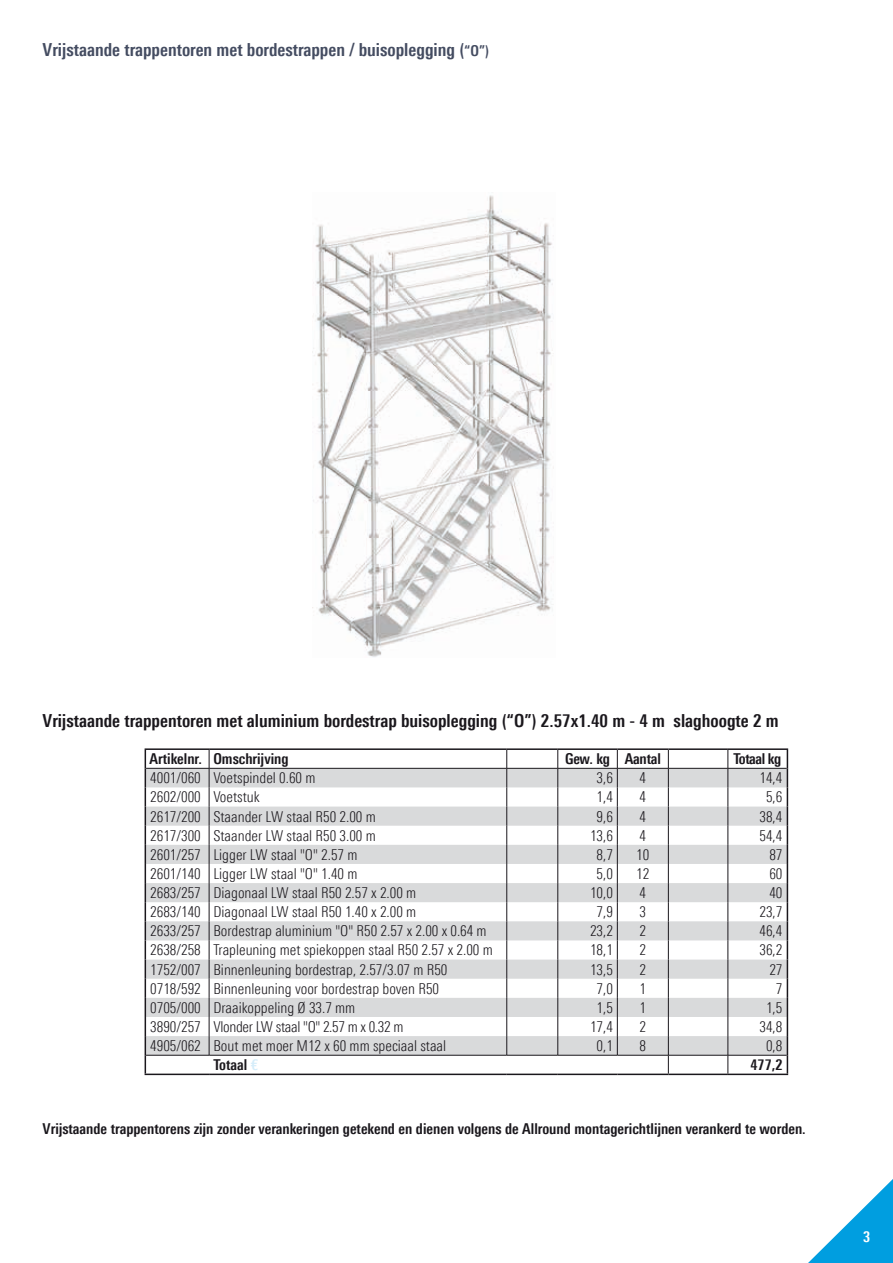
<style>
.page{position:relative;width:893px;height:1263px;background:#fff}
.page>*{position:absolute;margin:0;border:0;box-sizing:border-box;transform-origin:0 0}
.t1{font:700 18px "Linotype Univers 620 Cn";color:#1a171c}
.t2{font:700 18px "Linotype Univers 620 Cn";color:#444c61}
.t3{font:300 15px "Linotype Univers 320 Cn";color:#1a171c}
.t4{font:700 15px "Linotype Univers 620 Cn";color:#1a171c}
.t5{font:300 15px "Linotype Univers 320 Cn";letter-spacing:-.02em;color:#1a171c}
.t6{font:700 15px "Linotype Univers 620 Cn";letter-spacing:-.03em;color:#1a171c}
.t7{font:700 15px "Linotype Univers 620 Cn";color:#fff}
.s1{font-size:15px}
.s2{color:#d5edfa}
</style>
<div class="page">
<img style="left:313px;top:195px;width:241px;height:462px">
<svg style="left:146px;top:769px;width:641px;height:286px;fill:#d9dadb"></svg>
<hr style="left:146px;top:1055px;width:63px;height:1px;background:#1a171c">
<hr style="left:617px;top:1055px;width:51px;height:1px;background:#1a171c">
<hr style="left:668px;top:1055px;width:60px;height:1px;background:#1a171c">
<hr style="left:728px;top:1055px;width:59px;height:1px;background:#1a171c">
<hr style="left:145px;top:1073px;width:64px;height:2px;background:#1a171c">
<hr style="left:617px;top:1073px;width:51px;height:2px;background:#1a171c">
<hr style="left:668px;top:1073px;width:60px;height:2px;background:#1a171c">
<hr style="left:728px;top:1073px;width:60px;height:2px;background:#1a171c">
<hr style="left:145px;top:748px;width:64px;height:2px;background:#1a171c">
<hr style="left:209px;top:748px;width:298px;height:2px;background:#1a171c">
<hr style="left:507px;top:748px;width:51px;height:2px;background:#1a171c">
<hr style="left:558px;top:748px;width:59px;height:2px;background:#1a171c">
<hr style="left:617px;top:748px;width:51px;height:2px;background:#1a171c">
<hr style="left:668px;top:748px;width:60px;height:2px;background:#1a171c">
<hr style="left:728px;top:748px;width:60px;height:2px;background:#1a171c">
<svg style="left:145px;top:750px;width:1px;height:323px"></svg>
<svg style="left:787px;top:750px;width:1px;height:323px"></svg>
<hr style="left:146px;top:768px;width:63px;height:1px;background:#1a171c">
<hr style="left:209px;top:768px;width:298px;height:1px;background:#1a171c">
<hr style="left:507px;top:768px;width:51px;height:1px;background:#1a171c">
<hr style="left:558px;top:768px;width:59px;height:1px;background:#1a171c">
<hr style="left:617px;top:768px;width:51px;height:1px;background:#1a171c">
<hr style="left:668px;top:768px;width:60px;height:1px;background:#1a171c">
<hr style="left:728px;top:768px;width:59px;height:1px;background:#1a171c">
<svg style="left:209px;top:750px;width:1px;height:305px"></svg>
<svg style="left:506px;top:750px;width:1px;height:305px"></svg>
<svg style="left:558px;top:750px;width:1px;height:305px"></svg>
<svg style="left:617px;top:750px;width:1px;height:305px"></svg>
<svg style="left:668px;top:750px;width:1px;height:323px"></svg>
<svg style="left:728px;top:750px;width:1px;height:323px"></svg>
<hr style="left:209px;top:1055px;width:298px;height:1px;background:#1a171c">
<hr style="left:507px;top:1055px;width:51px;height:1px;background:#1a171c">
<hr style="left:558px;top:1055px;width:59px;height:1px;background:#1a171c">
<hr style="left:209px;top:1073px;width:298px;height:2px;background:#1a171c">
<hr style="left:507px;top:1073px;width:51px;height:2px;background:#1a171c">
<hr style="left:558px;top:1073px;width:59px;height:2px;background:#1a171c">
<svg style="left:808px;top:1179px;width:85px;height:84px"></svg>
<p class="t2" style="left:43px;top:38px;width:448px">Vrijstaande trappentoren met bordestrappen / buisoplegging (<span class="s1">“O”)</span></p>
<p class="t1" style="left:43px;top:710px;width:738px">Vrijstaande trappentoren met aluminium bordestrap buisoplegging (“O”) 2.57x1.40 m - 4 m slaghoogte 2 m</p>
<p class="t4" style="left:150px;top:750px;width:141px">Artikelnr. Omschrijving</p>
<p class="t4" style="left:565px;top:750px;width:97px">Gew. kg Aantal</p>
<p class="t6" style="left:733px;top:750px;width:49px">Totaal kg</p>
<p class="t3" style="left:150px;top:769px;width:167px">4001/060 Voetspindel 0.60 m</p>
<p class="t3" style="left:596px;top:769px;width:18px">3,6</p>
<p class="t3" style="left:640px;top:769px;width:8px">4</p>
<p class="t3" style="left:759px;top:769px;width:24px">14,4</p>
<p class="t3" style="left:150px;top:788px;width:111px">2602/000 Voetstuk</p>
<p class="t3" style="left:596px;top:788px;width:18px">1,4</p>
<p class="t3" style="left:640px;top:788px;width:8px">4</p>
<p class="t3" style="left:766px;top:788px;width:18px">5,6</p>
<p class="t3" style="left:150px;top:808px;width:227px">2617/200 Staander LW staal R50 2.00 m</p>
<p class="t3" style="left:596px;top:808px;width:18px">9,6</p>
<p class="t3" style="left:640px;top:808px;width:8px">4</p>
<p class="t3" style="left:759px;top:808px;width:24px">38,4</p>
<p class="t3" style="left:150px;top:827px;width:227px">2617/300 Staander LW staal R50 3.00 m</p>
<p class="t3" style="left:590px;top:827px;width:24px">13,6</p>
<p class="t3" style="left:640px;top:827px;width:8px">4</p>
<p class="t3" style="left:759px;top:827px;width:24px">54,4</p>
<p class="t3" style="left:150px;top:846px;width:209px">2601/257 Ligger LW staal "O" 2.57 m</p>
<p class="t3" style="left:596px;top:846px;width:18px">8,7</p>
<p class="t3" style="left:636px;top:846px;width:15px">10</p>
<p class="t3" style="left:769px;top:846px;width:15px">87</p>
<p class="t3" style="left:150px;top:865px;width:209px">2601/140 Ligger LW staal "O" 1.40 m</p>
<p class="t3" style="left:596px;top:865px;width:18px">5,0</p>
<p class="t3" style="left:636px;top:865px;width:15px">12</p>
<p class="t3" style="left:769px;top:865px;width:15px">60</p>
<p class="t3" style="left:150px;top:884px;width:267px">2683/257 Diagonaal LW staal R50 2.57 x 2.00 m</p>
<p class="t3" style="left:590px;top:884px;width:24px">10,0</p>
<p class="t3" style="left:640px;top:884px;width:8px">4</p>
<p class="t3" style="left:769px;top:884px;width:15px">40</p>
<p class="t3" style="left:150px;top:903px;width:267px">2683/140 Diagonaal LW staal R50 1.40 x 2.00 m</p>
<p class="t3" style="left:596px;top:903px;width:18px">7,9</p>
<p class="t3" style="left:640px;top:903px;width:8px">3</p>
<p class="t3" style="left:759px;top:903px;width:24px">23,7</p>
<p class="t3" style="left:150px;top:922px;width:338px">2633/257 Bordestrap aluminium "O" R50 2.57 x 2.00 x 0.64 m</p>
<p class="t3" style="left:590px;top:922px;width:24px">23,2</p>
<p class="t3" style="left:640px;top:922px;width:8px">2</p>
<p class="t3" style="left:759px;top:922px;width:24px">46,4</p>
<p class="t3" style="left:150px;top:941px;width:344px">2638/258 Trapleuning met spiekoppen staal R50 2.57 x 2.00 m</p>
<p class="t3" style="left:590px;top:941px;width:24px">18,1</p>
<p class="t3" style="left:640px;top:941px;width:8px">2</p>
<p class="t3" style="left:759px;top:941px;width:24px">36,2</p>
<p class="t3" style="left:150px;top:961px;width:299px">1752/007 Binnenleuning bordestrap, 2.57/3.07 m R50</p>
<p class="t3" style="left:590px;top:961px;width:24px">13,5</p>
<p class="t3" style="left:640px;top:961px;width:8px">2</p>
<p class="t3" style="left:769px;top:961px;width:15px">27</p>
<p class="t3" style="left:150px;top:980px;width:290px">0718/592 Binnenleuning voor bordestrap boven R50</p>
<p class="t3" style="left:596px;top:980px;width:18px">7,0</p>
<p class="t3" style="left:640px;top:980px;width:8px">1</p>
<p class="t3" style="left:776px;top:980px;width:8px">7</p>
<p class="t3" style="left:150px;top:999px;width:207px">0705/000 Draaikoppeling Ø 33.7 mm</p>
<p class="t3" style="left:596px;top:999px;width:18px">1,5</p>
<p class="t3" style="left:640px;top:999px;width:8px">1</p>
<p class="t3" style="left:766px;top:999px;width:18px">1,5</p>
<p class="t5" style="left:150px;top:1018px;width:255px">3890/257 Vlonder LW staal "O" 2.57 m x 0.32 m</p>
<p class="t3" style="left:590px;top:1018px;width:24px">17,4</p>
<p class="t3" style="left:640px;top:1018px;width:8px">2</p>
<p class="t3" style="left:759px;top:1018px;width:24px">34,8</p>
<p class="t3" style="left:150px;top:1037px;width:297px">4905/062 Bout met moer M12 x 60 mm speciaal staal</p>
<p class="t3" style="left:596px;top:1037px;width:18px">0,1</p>
<p class="t3" style="left:640px;top:1037px;width:8px">8</p>
<p class="t3" style="left:766px;top:1037px;width:18px">0,8</p>
<p class="t4" style="left:213px;top:1056px;width:46px">Totaal <span class="s2">€</span></p>
<p class="t4" style="left:750px;top:1056px;width:33px">477,2</p>
<p class="t4" style="left:43px;top:1119px;width:765px">Vrijstaande trappentorens zijn zonder verankeringen getekend en dienen volgens de Allround montagerichtlijnen verankerd te worden.</p>
<p class="t7" style="left:863px;top:1228px;width:9px">3</p>
</div>
